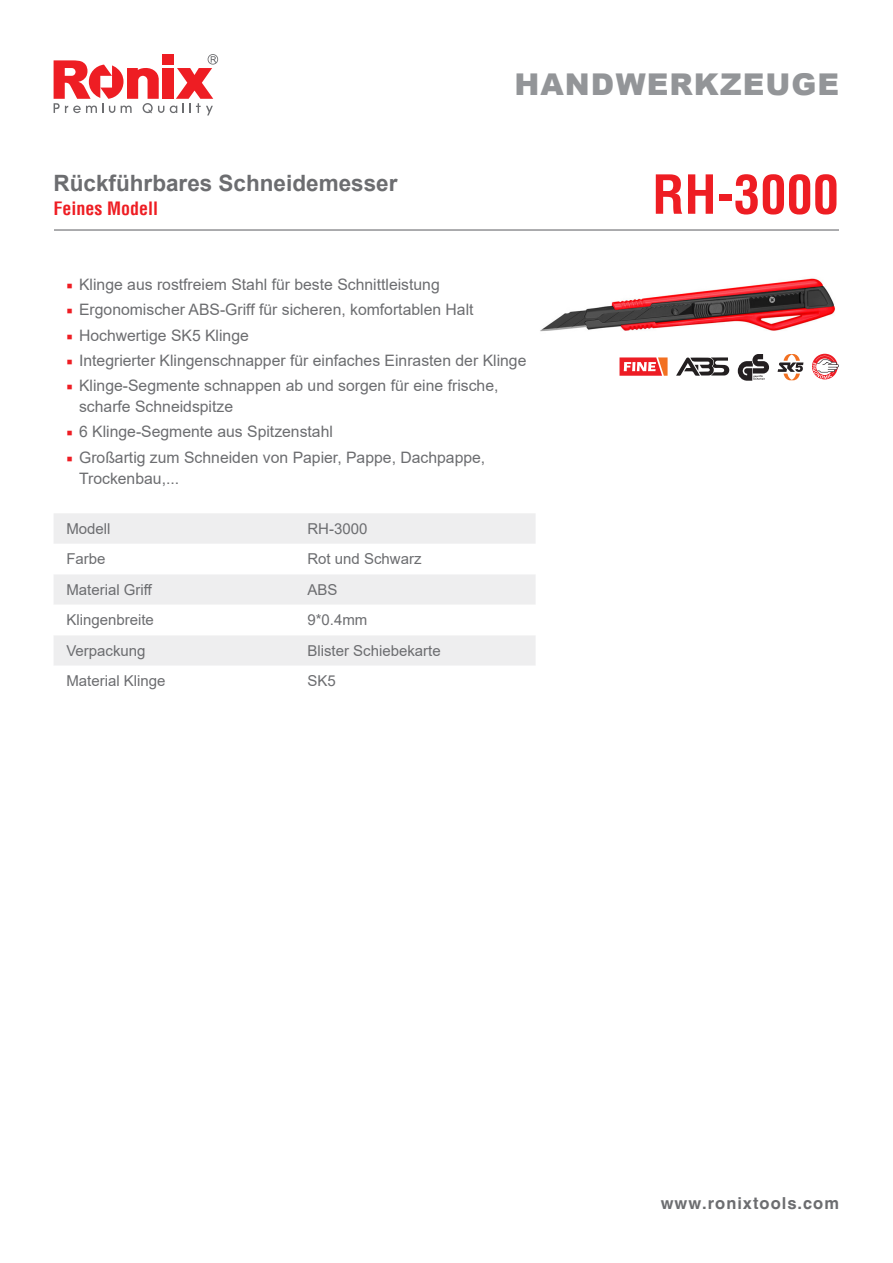
<style>
.page{position:relative;width:893px;height:1263px;background:#fff}
.page>*{position:absolute;margin:0;border:0;box-sizing:border-box;transform-origin:0 0}
.t1{font:700 condensed 52.5px "Helvetica LT";color:#ee1d23}
.t2{font:900 30px "Arial";letter-spacing:.035em;color:#939598}
.t3{font:700 22.5px "Arial";color:#6c6d70}
.t4{font:700 condensed 18px "Helvetica LT";color:#ee1d23}
.t5{font:700 16.5px "Helvetica CE";letter-spacing:.06em;color:#6c6d70}
.t6{font:15.75px/21px "Arial";color:#6c6d70}
.t7{font:15px "Arial";color:#6c6d70}
.s1{font-family:"Minion Pro";color:#ee1d23}
</style>
<div class="page">
<svg style="left:170px;top:54px;width:48px;height:61px"></svg>
<div style="left:162px;top:68px;width:11px;height:31px;background:#ee1d23"></div>
<svg style="left:54px;top:60px;width:110px;height:53px"></svg>
<div style="left:162px;top:54px;width:11px;height:11px;background:#ee1d23"></div>
<div style="left:54px;top:513px;width:482px;height:31px;background:#eeeeef"></div>
<svg style="left:54px;top:575px;width:482px;height:90px;fill:#eeeeef"></svg>
<hr style="left:54px;top:229px;width:785px;height:2px;background:#6c6d70">
<img style="left:540px;top:278px;width:295px;height:54px">
<svg style="left:676px;top:357px;width:53px;height:19px"></svg>
<svg style="left:619px;top:357px;width:49px;height:19px"></svg>
<svg style="left:778px;top:354px;width:25px;height:26px"></svg>
<svg style="left:738px;top:354px;width:31px;height:27px"></svg>
<svg style="left:812px;top:354px;width:27px;height:25px"></svg>
<p class="t3" style="left:54px;top:167px;width:345px">Rückführbares Schneidemesser</p>
<p class="t4" style="left:54px;top:197px;width:106px">Feines Modell</p>
<p class="t2" style="left:514px;top:63px;width:326px">HANDWERKZEUGE</p>
<p class="t1" style="left:652px;top:162px;width:188px">RH-3000</p>
<p class="t6" style="left:66px;top:274px;width:375px"><span class="s1">■</span> Klinge aus rostfreiem Stahl für beste Schnittleistung</p>
<p class="t6" style="left:66px;top:299px;width:409px"><span class="s1">■</span> Ergonomischer ABS-Griff für sicheren, komfortablen Halt</p>
<p class="t6" style="left:66px;top:324px;width:184px"><span class="s1">■</span> Hochwertige SK5 Klinge</p>
<p class="t6" style="left:66px;top:350px;width:462px"><span class="s1">■</span> Integrierter Klingenschnapper für einfaches Einrasten der Klinge</p>
<p class="t6" style="left:79px;top:375px;width:421px;text-indent:-13px"><span class="s1">■</span> Klinge-Segmente schnappen ab und sorgen für eine frische, scharfe Schneidspitze</p>
<p class="t6" style="left:66px;top:421px;width:268px"><span class="s1">■</span> 6 Klinge-Segmente aus Spitzenstahl</p>
<p class="t6" style="left:79px;top:446px;width:408px;text-indent:-13px"><span class="s1">■</span> Großartig zum Schneiden von Papier, Pappe, Dachpappe,<br>Trockenbau,...</p>
<p class="t7" style="left:66px;top:518px;width:46px">Modell</p>
<p class="t7" style="left:307px;top:518px;width:62px">RH-3000</p>
<p class="t7" style="left:66px;top:549px;width:41px">Farbe</p>
<p class="t7" style="left:307px;top:549px;width:116px">Rot und Schwarz</p>
<p class="t7" style="left:66px;top:579px;width:88px">Material Griff</p>
<p class="t7" style="left:307px;top:579px;width:32px">ABS</p>
<p class="t7" style="left:66px;top:610px;width:89px">Klingenbreite</p>
<p class="t7" style="left:307px;top:610px;width:62px">9*0.4mm</p>
<p class="t7" style="left:66px;top:640px;width:81px">Verpackung</p>
<p class="t7" style="left:307px;top:640px;width:135px">Blister Schiebekarte</p>
<p class="t7" style="left:66px;top:671px;width:101px">Material Klinge</p>
<p class="t7" style="left:307px;top:671px;width:30px">SK5</p>
<p class="t5" style="left:661px;top:1193px;width:180px">www.ronixtools.com</p>
</div>
